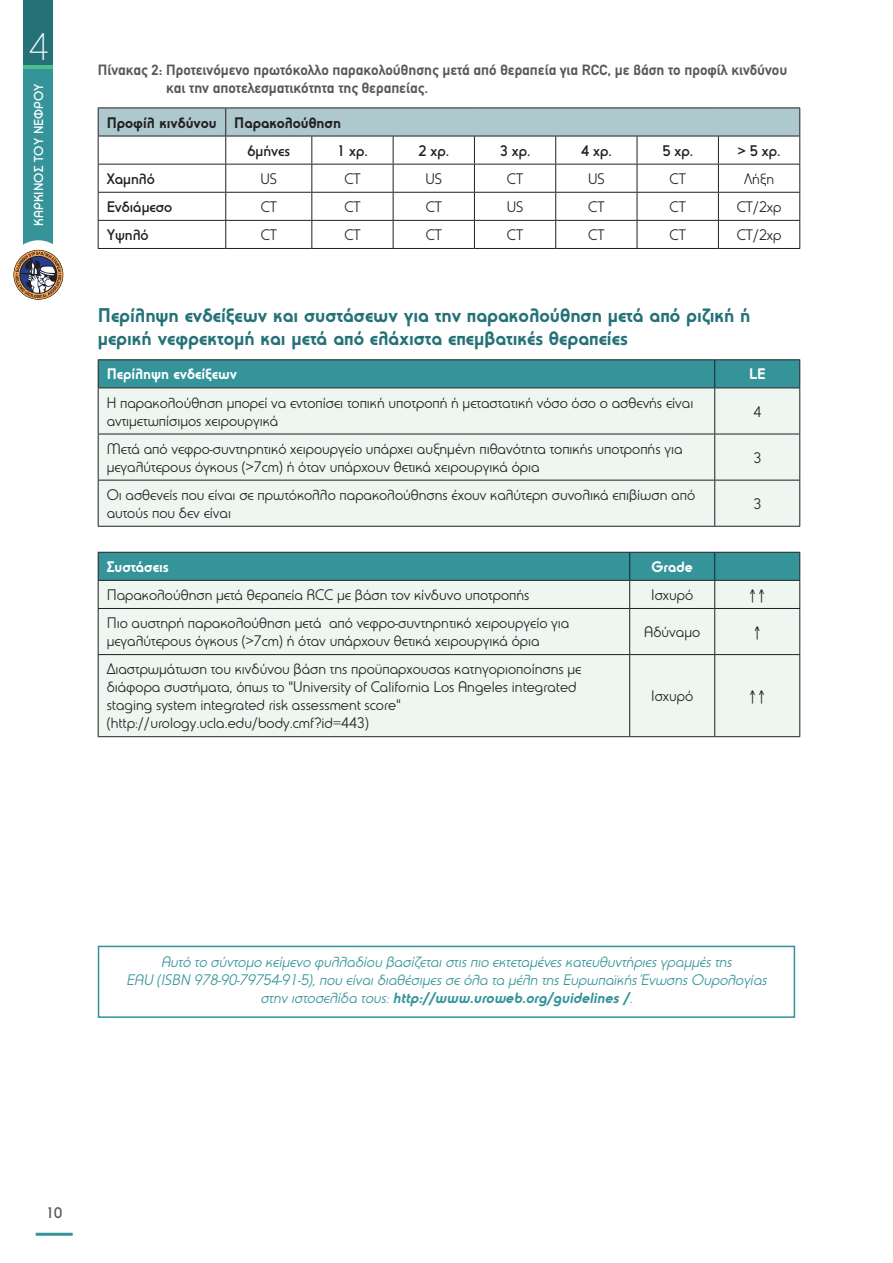
<style>
.page{position:relative;width:893px;height:1263px;background:#fff}
.page>*{position:absolute;margin:0;border:0;box-sizing:border-box;transform-origin:0 0}
.t1{font:300 37.8px "PF Universal";color:#fff}
.B-TITLE{font:700 19.5px/23.4px "PF Universal";color:#247277}
.Table_Text{font:15px/18px "PF Universal";color:#231f20}
.Βασικό{font:italic 15px/18px "PF Universal";color:#34949a;text-align:center}
.D-TITLE{font:700 15px/18px "PF Din Text";color:#57585a}
.Table_Text-2{font:500 15px "PF Universal";color:#231f20}
.TableTitle{font:700 15px "PF Universal";color:#fff}
.Table_Text-3{font:700 15px "PF Universal";color:#231f20}
.t2{font:500 15px "PF Universal";color:#57585a}
.t3{font:500 12.75px "PF Universal";letter-spacing:.01em;color:#fff}
.s1{font-weight:700}
</style>
<div class="page">
<div style="left:24px;top:0;width:29px;height:279px;background:#34949a"></div>
<div style="left:24px;top:0;width:29px;height:69px;background:#4fbd8c"></div>
<div style="left:24px;top:0;width:29px;height:65px;background:#247277"></div>
<hr style="left:36px;top:1233px;width:37px;height:3px;background:#34949a">
<div style="left:9px;top:240px;width:58px;height:58px;background:#fff;border-radius:50%"></div>
<div style="left:13px;top:250px;width:50px;height:50px;border:1px solid #231f20;border-radius:50%"></div>
<svg style="left:15px;top:252px;width:46px;height:46px"></svg>
<svg style="left:98px;top:108px;width:702px;height:140px"></svg>
<hr style="left:98px;top:248px;width:128px;height:1px;background:#231f20">
<hr style="left:226px;top:248px;width:86px;height:1px;background:#231f20">
<hr style="left:312px;top:248px;width:81px;height:1px;background:#231f20">
<hr style="left:393px;top:248px;width:81px;height:1px;background:#231f20">
<hr style="left:474px;top:248px;width:82px;height:1px;background:#231f20">
<hr style="left:556px;top:248px;width:81px;height:1px;background:#231f20">
<hr style="left:637px;top:248px;width:81px;height:1px;background:#231f20">
<hr style="left:718px;top:248px;width:82px;height:1px;background:#231f20">
<div style="left:99px;top:388px;width:700px;height:138px;background:#edf6f1"></div>
<hr style="left:714px;top:388px;width:1px;height:46px;background:#231f20">
<hr style="left:98px;top:434px;width:617px;height:1px;background:#231f20">
<hr style="left:715px;top:434px;width:85px;height:1px;background:#231f20">
<hr style="left:714px;top:434px;width:1px;height:46px;background:#231f20">
<hr style="left:98px;top:480px;width:617px;height:1px;background:#231f20">
<hr style="left:715px;top:480px;width:85px;height:1px;background:#231f20">
<hr style="left:714px;top:480px;width:1px;height:46px;background:#231f20">
<hr style="left:98px;top:388px;width:1px;height:46px;background:#231f20">
<hr style="left:799px;top:388px;width:1px;height:46px;background:#231f20">
<hr style="left:98px;top:434px;width:1px;height:46px;background:#231f20">
<hr style="left:799px;top:434px;width:1px;height:46px;background:#231f20">
<hr style="left:98px;top:480px;width:1px;height:46px;background:#231f20">
<hr style="left:799px;top:480px;width:1px;height:46px;background:#231f20">
<hr style="left:98px;top:526px;width:617px;height:1px;background:#231f20">
<hr style="left:715px;top:526px;width:85px;height:1px;background:#231f20">
<hr style="left:98px;top:359px;width:617px;height:1px;background:#231f20">
<hr style="left:715px;top:359px;width:85px;height:1px;background:#231f20">
<div style="left:98px;top:360px;width:702px;height:27px;background:#34949a"></div>
<hr style="left:98px;top:387px;width:617px;height:1px;background:#231f20">
<hr style="left:715px;top:387px;width:85px;height:1px;background:#231f20">
<div style="left:99px;top:609px;width:700px;height:127px;background:#edf6f1"></div>
<hr style="left:98px;top:608px;width:532px;height:1px;background:#231f20">
<hr style="left:630px;top:608px;width:85px;height:1px;background:#231f20">
<hr style="left:629px;top:609px;width:1px;height:45px;background:#231f20">
<hr style="left:715px;top:608px;width:85px;height:1px;background:#231f20">
<hr style="left:714px;top:609px;width:1px;height:45px;background:#231f20">
<hr style="left:98px;top:654px;width:532px;height:1px;background:#231f20">
<hr style="left:630px;top:654px;width:85px;height:1px;background:#231f20">
<hr style="left:629px;top:655px;width:1px;height:81px;background:#231f20">
<hr style="left:715px;top:654px;width:85px;height:1px;background:#231f20">
<hr style="left:714px;top:655px;width:1px;height:81px;background:#231f20">
<hr style="left:98px;top:609px;width:1px;height:45px;background:#231f20">
<hr style="left:799px;top:609px;width:1px;height:45px;background:#231f20">
<hr style="left:98px;top:655px;width:1px;height:81px;background:#231f20">
<hr style="left:799px;top:655px;width:1px;height:81px;background:#231f20">
<hr style="left:98px;top:736px;width:532px;height:1px;background:#231f20">
<hr style="left:630px;top:736px;width:85px;height:1px;background:#231f20">
<hr style="left:715px;top:736px;width:85px;height:1px;background:#231f20">
<div style="left:98px;top:946px;width:697px;height:72px;border:2px solid #34949a"></div>
<svg style="left:98px;top:552px;width:702px;height:56px;background:#8bbcbd"></svg>
<svg style="left:755px;top:626px;width:5px;height:13px"></svg>
<svg style="left:750px;top:690px;width:14px;height:13px"></svg>
<h1 class="t1" style="left:29px;top:25px;width:21px">4</h1>
<p class="t3" style="left:31px;top:226px;width:144px;rotate:-90deg">ΚΑΡΚΙΝΟΣ ΤΟΥ ΝΕΦΡΟΥ</p>
<p class="D-TITLE" style="left:166px;top:61px;width:623px;text-indent:-68px">Πίνακας 2: Προτεινόμενο πρωτόκολλο παρακολούθησης μετά από θεραπεία για RCC, με βάση το προφίλ κινδύνου και την αποτελεσματικότητα της θεραπείας.</p>
<p class="Table_Text-3" style="left:107px;top:113px;width:112px">Προφίλ κινδύνου</p>
<p class="Table_Text-3" style="left:234px;top:113px;width:108px">Παρακολούθηση</p>
<p class="Table_Text-2" style="left:247px;top:141px;width:44px">6μήνες</p>
<p class="Table_Text-2" style="left:337px;top:141px;width:32px">1 χρ.</p>
<p class="Table_Text-2" style="left:418px;top:141px;width:32px">2 χρ.</p>
<p class="Table_Text-2" style="left:500px;top:141px;width:32px">3 χρ.</p>
<p class="Table_Text-2" style="left:581px;top:141px;width:32px">4 χρ.</p>
<p class="Table_Text-2" style="left:662px;top:141px;width:32px">5 χρ.</p>
<p class="Table_Text-2" style="left:738px;top:141px;width:44px">&gt; 5 χρ.</p>
<p class="Table_Text-2" style="left:107px;top:170px;width:50px">Χαμηλό</p>
<p class="Table_Text" style="left:260px;top:169px;width:18px">US</p>
<p class="Table_Text" style="left:344px;top:169px;width:18px">CT</p>
<p class="Table_Text" style="left:425px;top:169px;width:18px">US</p>
<p class="Table_Text" style="left:507px;top:169px;width:18px">CT</p>
<p class="Table_Text" style="left:588px;top:169px;width:18px">US</p>
<p class="Table_Text" style="left:670px;top:169px;width:18px">CT</p>
<p class="Table_Text" style="left:744px;top:169px;width:32px">Λήξη</p>
<p class="Table_Text-2" style="left:107px;top:198px;width:67px">Ενδιάμεσο</p>
<p class="Table_Text" style="left:261px;top:197px;width:18px">CT</p>
<p class="Table_Text" style="left:344px;top:197px;width:18px">CT</p>
<p class="Table_Text" style="left:426px;top:197px;width:18px">CT</p>
<p class="Table_Text" style="left:507px;top:197px;width:18px">US</p>
<p class="Table_Text" style="left:588px;top:197px;width:18px">CT</p>
<p class="Table_Text" style="left:670px;top:197px;width:18px">CT</p>
<p class="Table_Text" style="left:737px;top:197px;width:46px">CT/2χρ</p>
<p class="Table_Text-2" style="left:107px;top:226px;width:44px">Υψηλό</p>
<p class="Table_Text" style="left:261px;top:226px;width:18px">CT</p>
<p class="Table_Text" style="left:344px;top:226px;width:18px">CT</p>
<p class="Table_Text" style="left:426px;top:226px;width:18px">CT</p>
<p class="Table_Text" style="left:507px;top:226px;width:18px">CT</p>
<p class="Table_Text" style="left:588px;top:226px;width:18px">CT</p>
<p class="Table_Text" style="left:670px;top:226px;width:18px">CT</p>
<p class="Table_Text" style="left:737px;top:226px;width:46px">CT/2χρ</p>
<p class="B-TITLE" style="left:98px;top:303px;width:654px">Περίληψη ενδείξεων και συστάσεων για την παρακολούθηση μετά από ριζική ή μερική νεφρεκτομή και μετά από ελάχιστα επεμβατικές θεραπείες</p>
<p class="TableTitle" style="left:107px;top:365px;width:132px">Περίληψη ενδείξεων</p>
<p class="TableTitle" style="left:749px;top:365px;width:18px">LE</p>
<p class="Table_Text" style="left:107px;top:393px;width:588px">Η παρακολούθηση μπορεί να εντοπίσει τοπική υποτροπή ή μεταστατική νόσο όσο ο ασθενής είναι αντιμετωπίσιμος χειρουργικά</p>
<p class="Table_Text" style="left:753px;top:402px;width:9px">4</p>
<p class="Table_Text" style="left:107px;top:439px;width:577px">Μετά από νεφρο-συντηρητικό χειρουργείο υπάρχει αυξημένη πιθανότητα τοπικής υποτροπής για μεγαλύτερους όγκους (&gt;7cm) ή όταν υπάρχουν θετικά χειρουργικά όρια</p>
<p class="Table_Text" style="left:753px;top:448px;width:9px">3</p>
<p class="Table_Text" style="left:107px;top:485px;width:590px">Οι ασθενείς που είναι σε πρωτόκολλο παρακολούθησης έχουν καλύτερη συνολικά επιβίωση από αυτούς που δεν είναι</p>
<p class="Table_Text" style="left:753px;top:494px;width:9px">3</p>
<p class="TableTitle" style="left:107px;top:558px;width:64px">Συστάσεις</p>
<p class="TableTitle" style="left:651px;top:558px;width:43px">Grade</p>
<p class="Table_Text" style="left:107px;top:586px;width:424px">Παρακολούθηση μετά θεραπεία RCC με βάση τον κίνδυνο υποτροπής</p>
<p class="Table_Text" style="left:651px;top:586px;width:44px">Ισχυρό</p>
<p class="Table_Text" style="left:107px;top:614px;width:464px">Πιο αυστηρή παρακολούθηση μετά από νεφρο-συντηρητικό χειρουργείο για μεγαλύτερους όγκους (&gt;7cm) ή όταν υπάρχουν θετικά χειρουργικά όρια</p>
<p class="Table_Text" style="left:644px;top:623px;width:57px">Αδύναμο</p>
<p class="Table_Text" style="left:107px;top:660px;width:476px">Διαστρωμάτωση του κινδύνου βάση της προϋπαρχουσας κατηγοριοποίησης με διάφορα συστήματα, όπως το "University of California Los Angeles integrated staging system integrated risk assessment score"</p>
<p class="Table_Text" style="left:107px;top:714px;width:264px">(http://urology.ucla.edu/body.cmf?id=443)</p>
<p class="Table_Text" style="left:651px;top:687px;width:44px">Ισχυρό</p>
<p class="Βασικό" style="left:126px;top:952px;width:645px">Αυτό το σύντομο κείμενο φυλλαδίου βασίζεταιστιςπιο εκτεταμένεςκατευθυντήριεςγραμμέςτης<br>EAU (ISBN 978-90-79754-91-5),που είναιδιαθέσιμεςσε όλα τα μέλη τηςΕυρωπαϊκήςΈνωσηςΟυρολογίας στην ιστοσελίδα τους:<span class="s1">http://www.uroweb.org/guidelines /</span>.</p>
<p class="t2" style="left:46px;top:1203px;width:18px">10</p>
</div>
